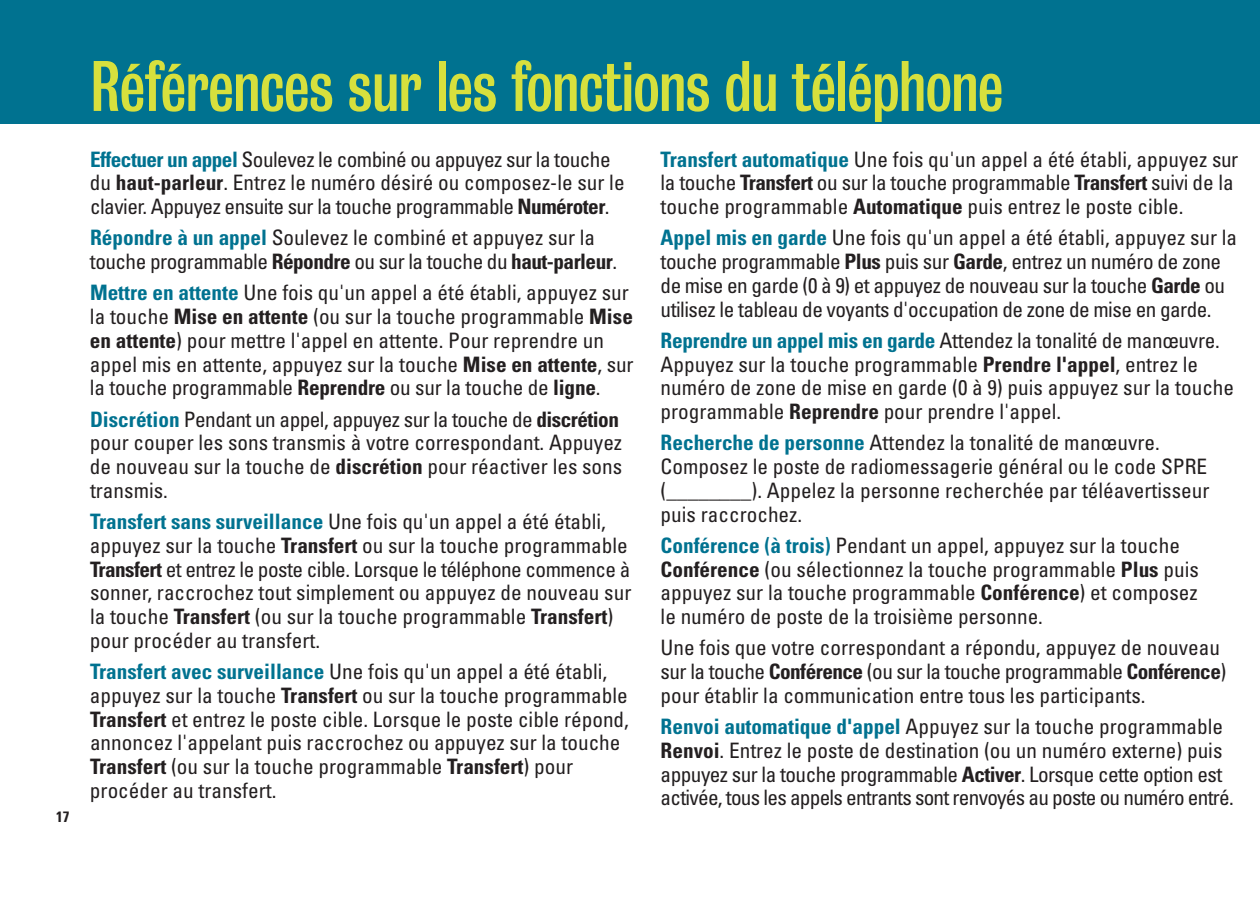
<style>
.page{position:relative;width:1260px;height:900px;background:#fff}
.page>*{position:absolute;margin:0;border:0;box-sizing:border-box;transform-origin:0 0}
.t1{font:65px "Bureau Grotesque Three Three";color:#d7e03d}
.t2{font:condensed 21.25px/23.8px "Univers";color:#231f20}
.t3{font:condensed 21.25px/23.8px "Univers";letter-spacing:-.025em;color:#231f20}
.t4{font:700 condensed 15px "Univers";color:#231f20}
.s1{font-weight:700;color:#007290}
.s2{font-weight:700}
</style>
<div class="page">
<div style="left:0;top:0;width:1260px;height:124px;background:#007290"></div>
<p class="t4" style="left:56px;top:807px;width:15px">17</p>
<h1 class="t1" style="left:90px;top:50px;width:915px">Références sur les fonctions du téléphone</h1>
<p class="t3" style="left:90px;top:147px;width:536px"><span class="s1">Effectuer un appel</span> Soulevez le combiné ou appuyez sur la touche du <span class="s2">haut-parleur</span>. Entrez le numéro désiré ou composez-le sur le clavier. Appuyez ensuite sur la touche programmable <span class="s2">Numéroter</span>.</p>
<p class="t3" style="left:90px;top:226px;width:529px"><span class="s1">Répondre à un appel</span> Soulevez le combiné et appuyez sur la touche programmable <span class="s2">Répondre</span> ou sur la touche du <span class="s2">haut-parleur</span>.</p>
<p class="t2" style="left:90px;top:281px;width:545px"><span class="s1">Mettre en attente</span> Une fois qu'un appel a été établi, appuyez sur la touche <span class="s2">Mise en attente</span> (ou sur la touche programmable <span class="s2">Mise en attente</span>) pour mettre l'appel en attente. Pour reprendre un appel mis en attente, appuyez sur la touche <span class="s2">Mise en attente</span>, sur la touche programmable <span class="s2">Reprendre</span> ou sur la touche de <span class="s2">ligne</span>.</p>
<p class="t2" style="left:90px;top:407px;width:534px"><span class="s1">Discrétion</span> Pendant un appel, appuyez sur la touche de <span class="s2">discrétion </span>pour couper les sons transmis à votre correspondant. Appuyez de nouveau sur la touche de <span class="s2">discrétion</span> pour réactiver les sons transmis.</p>
<p class="t2" style="left:90px;top:509px;width:543px"><span class="s1">Transfert sans surveillance</span> Une fois qu'un appel a été établi, appuyez sur la touche <span class="s2">Transfert</span> ou sur la touche programmable <span class="s2">Transfert</span> et entrez le poste cible. Lorsque le téléphone commence à sonner, raccrochez tout simplement ou appuyez de nouveau sur la touche <span class="s2">Transfert</span> (ou sur la touche programmable <span class="s2">Transfert</span>) pour procéder au transfert.</p>
<p class="t2" style="left:90px;top:659px;width:540px"><span class="s1">Transfert avec surveillance</span> Une fois qu'un appel a été établi, appuyez sur la touche <span class="s2">Transfert</span> ou sur la touche programmable <span class="s2">Transfert</span> et entrez le poste cible. Lorsque le poste cible répond, annoncez l'appelant puis raccrochez ou appuyez sur la touche <span class="s2">Transfert</span> (ou sur la touche programmable <span class="s2">Transfert</span>) pour procéder au transfert.</p>
<p class="t2" style="left:661px;top:147px;width:579px"><span class="s1">Transfert automatique</span> Une fois qu'un appel a été établi, appuyez sur la touche <span class="s2">Transfert</span> ou sur la touche programmable <span class="s2">Transfert</span> suivi de la touche programmable <span class="s2">Automatique</span> puis entrez le poste cible.</p>
<p class="t3" style="left:661px;top:226px;width:578px"><span class="s1">Appel mis en garde</span> Une fois qu'un appel a été établi, appuyez sur la touche programmable <span class="s2">Plus</span> puis sur <span class="s2">Garde</span>, entrez un numéro de zone de mise en garde (0 à 9) et appuyez de nouveau sur la touche <span class="s2">Garde</span> ou utilisez le tableau de voyants d'occupation de zone de mise en garde.</p>
<p class="t2" style="left:661px;top:328px;width:575px"><span class="s1">Reprendre un appel mis en garde</span> Attendez la tonalité de manœuvre.<br>Appuyez sur la touche programmable <span class="s2">Prendre l'appel</span>, entrez le numéro de zone de mise en garde (0 à 9) puis appuyez sur la touche programmable <span class="s2">Reprendre</span> pour prendre l'appel.</p>
<p class="t2" style="left:661px;top:431px;width:550px"><span class="s1">Recherche de personne</span> Attendez la tonalité de manœuvre.<br>Composez le poste de radiomessagerie général ou le code SPRE (________). Appelez la personne recherchée par téléavertisseur puis raccrochez.</p>
<p class="t2" style="left:661px;top:533px;width:540px"><span class="s1">Conférence (à trois)</span> Pendant un appel, appuyez sur la touche <span class="s2">Conférence</span> (ou sélectionnez la touche programmable <span class="s2">Plus</span> puis appuyez sur la touche programmable <span class="s2">Conférence</span>) et composez le numéro de poste de la troisième personne.</p>
<p class="t2" style="left:661px;top:636px;width:567px">Une fois que votre correspondant a répondu, appuyez de nouveau sur la touche <span class="s2">Conférence</span> (ou sur la touche programmable <span class="s2">Conférence</span>) pour établir la communication entre tous les participants.</p>
<p class="t3" style="left:661px;top:714px;width:575px"><span class="s1">Renvoi automatique d'appel</span> Appuyez sur la touche programmable <span class="s2">Renvoi</span>. Entrez le poste de destination (ou un numéro externe) puis appuyez sur la touche programmable <span class="s2">Activer</span>. Lorsque cette option est activée, tous les appels entrants sont renvoyés au poste ou numéro entré.</p>
</div>
